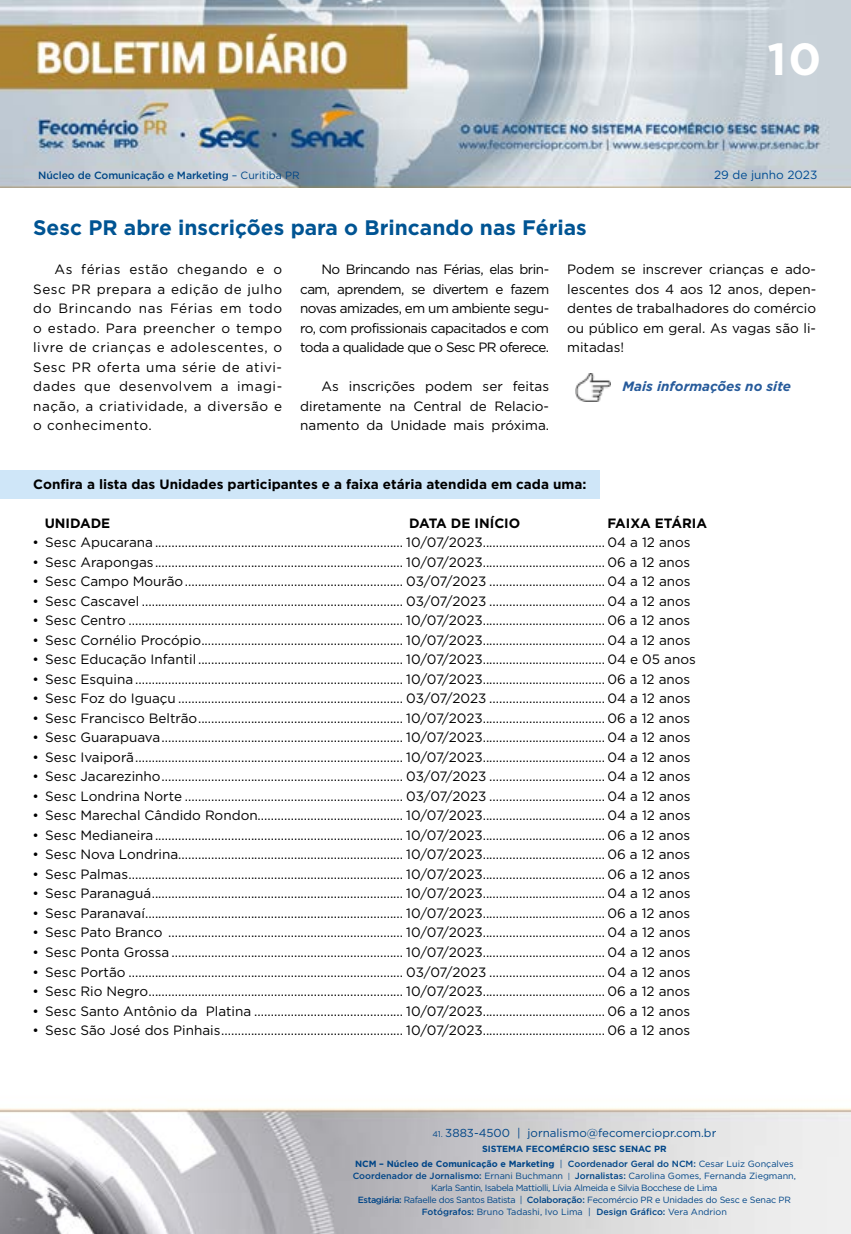
<style>
.page{position:relative;width:851px;height:1234px;background:#fff}
.page>*{position:absolute;margin:0;border:0;box-sizing:border-box;transform-origin:0 0}
.t1{font:700 45px "Gotham";color:#fff}
.t2{font:700 21px "Gotham";color:#005493}
.t3{font:13.5px/19.5px "Gotham";color:#000;text-align:justify}
.t4{font:700 13.5px "Gotham";color:#000}
.t5{font:italic 700 13.5px "Gotham";color:#275b9b}
.t6{font:11.85px "Gotham";color:#004a93}
.t7{font:11.55px "Gotham";color:#004587}
.t8{font:500 10.5px "Gotham";letter-spacing:-.01em;color:#004587}
.t9{font:9px/12px "Gotham";letter-spacing:-.02em;color:#004587;text-align:center}
.t10{font:700 9px/15px "Gotham";color:#004587;text-align:center}
.s1{font-weight:400}
.s2{font-size:8.25px}
.s3{font-weight:500}
.s4{font-size:7.65px}
</style>
<div class="page">
<img style="left:0;top:0;width:850px;height:188px">
<img style="left:0;top:1108px;width:850px;height:125px">
<div style="left:0;top:470px;width:599px;height:29px;background:#cfe6f8"></div>
<img style="left:575px;top:373px;width:35px;height:28px">
<h1 class="t1" style="left:767px;top:29px;width:55px">10</h1>
<p class="t8" style="left:38px;top:168px;width:263px">Núcleo de Comunicação e Marketing <span class="s1">– Curitiba PR</span></p>
<p class="t6" style="left:714px;top:167px;width:105px">29 de junho 2023</p>
<h2 class="t2" style="left:33px;top:214px;width:555px">Sesc PR abre inscrições para o Brincando nas Férias</h2>
<p class="t3" style="left:33px;top:259px;width:250px;text-indent:21px">As férias estão chegando e o Sesc PR prepara a edição de julho do Brincando nas Férias em todo o estado. Para preencher o tempo livre de crianças e adolescentes, o Sesc PR oferta uma série de ativi&shy;dades que desenvolvem a imagi&shy;nação, a criatividade, a diversão e o conhecimento.</p>
<p class="t3" style="left:300px;top:259px;width:250px;text-indent:21px">No Brincando nas Férias, elas brin&shy;cam, aprendem, se divertem e fazem novas amizades, em um ambiente segu&shy;ro, com profissionais capacitados e com toda a qualidade que o Sesc PR oferece.</p>
<p class="t3" style="left:567px;top:259px;width:250px">Podem se inscrever crianças e ado&shy;lescentes dos 4 aos 12 anos, depen&shy;dentes de trabalhadores do comércio ou público em geral. As vagas são li&shy;mitadas!</p>
<p class="t5" style="left:622px;top:377px;width:170px">Mais informações no site</p>
<p class="t3" style="left:300px;top:376px;width:250px;text-indent:21px">As inscrições podem ser feitas diretamente na Central de Relacio&shy;namento da Unidade mais próxima.</p>
<p class="t4" style="left:33px;top:475px;width:554px">Confira a lista das Unidades participantes e a faixa etária atendida em cada uma:</p>
<p class="t4" style="left:45px;top:514px;width:67px">UNIDADE</p>
<p class="t4" style="left:409px;top:514px;width:112px">DATA DE INÍCIO</p>
<p class="t4" style="left:607px;top:514px;width:101px">FAIXA ETÁRIA</p>
<p class="t3" style="left:33px;top:532px;width:659px">• Sesc Apucarana ........................................................................... 10/07/2023..................................... 04 a 12 anos</p>
<p class="t3" style="left:33px;top:552px;width:659px">• Sesc Arapongas........................................................................... 10/07/2023..................................... 06 a 12 anos</p>
<p class="t3" style="left:33px;top:571px;width:659px">• Sesc Campo Mourão.................................................................. 03/07/2023 ................................... 04 a 12 anos</p>
<p class="t3" style="left:33px;top:591px;width:659px">• Sesc Cascavel ............................................................................... 03/07/2023 ................................... 04 a 12 anos</p>
<p class="t3" style="left:33px;top:610px;width:659px">• Sesc Centro ................................................................................... 10/07/2023..................................... 06 a 12 anos</p>
<p class="t3" style="left:33px;top:630px;width:659px">• Sesc Cornélio Procópio............................................................. 10/07/2023..................................... 04 a 12 anos</p>
<p class="t3" style="left:33px;top:649px;width:664px">• Sesc Educação Infantil .............................................................. 10/07/2023..................................... 04 e 05 anos</p>
<p class="t3" style="left:33px;top:669px;width:659px">• Sesc Esquina................................................................................. 10/07/2023..................................... 06 a 12 anos</p>
<p class="t3" style="left:33px;top:688px;width:659px">• Sesc Foz do Iguaçu .................................................................... 03/07/2023 ................................... 04 a 12 anos</p>
<p class="t3" style="left:33px;top:708px;width:659px">• Sesc Francisco Beltrão.............................................................. 10/07/2023..................................... 06 a 12 anos</p>
<p class="t3" style="left:33px;top:727px;width:659px">• Sesc Guarapuava......................................................................... 10/07/2023..................................... 04 a 12 anos</p>
<p class="t3" style="left:33px;top:747px;width:659px">• Sesc Ivaiporã................................................................................. 10/07/2023..................................... 04 a 12 anos</p>
<p class="t3" style="left:33px;top:766px;width:659px">• Sesc Jacarezinho......................................................................... 03/07/2023 ................................... 04 a 12 anos</p>
<p class="t3" style="left:33px;top:786px;width:659px">• Sesc Londrina Norte .................................................................. 03/07/2023 ................................... 04 a 12 anos</p>
<p class="t3" style="left:33px;top:805px;width:659px">• Sesc Marechal Cândido Rondon............................................ 10/07/2023..................................... 04 a 12 anos</p>
<p class="t3" style="left:33px;top:825px;width:659px">• Sesc Medianeira........................................................................... 10/07/2023..................................... 06 a 12 anos</p>
<p class="t3" style="left:33px;top:844px;width:659px">• Sesc Nova Londrina.................................................................... 10/07/2023..................................... 06 a 12 anos</p>
<p class="t3" style="left:33px;top:863px;width:659px">• Sesc Palmas................................................................................... 10/07/2023..................................... 06 a 12 anos</p>
<p class="t3" style="left:33px;top:883px;width:659px">• Sesc Paranaguá............................................................................ 10/07/2023..................................... 04 a 12 anos</p>
<p class="t3" style="left:33px;top:902px;width:659px">• Sesc Paranavaí.............................................................................. 10/07/2023..................................... 06 a 12 anos</p>
<p class="t3" style="left:33px;top:922px;width:659px">• Sesc Pato Branco ....................................................................... 10/07/2023..................................... 04 a 12 anos</p>
<p class="t3" style="left:33px;top:941px;width:659px">• Sesc Ponta Grossa ...................................................................... 10/07/2023..................................... 04 a 12 anos</p>
<p class="t3" style="left:33px;top:961px;width:659px">• Sesc Portão ................................................................................... 03/07/2023 ................................... 04 a 12 anos</p>
<p class="t3" style="left:33px;top:980px;width:659px">• Sesc Rio Negro............................................................................. 10/07/2023..................................... 06 a 12 anos</p>
<p class="t3" style="left:33px;top:1000px;width:659px">• Sesc Santo Antônio da Platina ............................................. 10/07/2023..................................... 06 a 12 anos</p>
<p class="t3" style="left:33px;top:1019px;width:659px">• Sesc São José dos Pinhais....................................................... 10/07/2023..................................... 06 a 12 anos</p>
<p class="t7" style="left:432px;top:1125px;width:285px"><span class="s2">41.</span> 3883-4500 | jornalismo@fecomerciopr.com.br</p>
<p class="t10" style="left:355px;top:1141px;width:440px">SISTEMA FECOMÉRCIO SESC SENAC PR<br>NCM – Núcleo de Comunicação e Marketing <span class="s1">|</span> <span class="s3">Coordenador Geral do NCM:</span> <span class="s1">Cesar Luiz Gonçalves</span></p>
<p class="t9" style="left:353px;top:1169px;width:444px"><span class="s3">Coordenador de Jornalismo:</span> Ernani Buchmann <span class="s4">|</span> <span class="s3">Jornalistas:</span> Carolina Gomes, Fernanda Ziegmann, Karla Santin, Isabela Mattiolli, Lívia Almeida e Silvia Bocchese de Lima<br><span class="s3">Estagiária:</span> Rafaelle dos Santos Batista | <span class="s3">Colaboração:</span> Fecomércio PR e Unidades do Sesc e Senac PR <span class="s3">Fotógrafos:</span> Bruno Tadashi, Ivo Lima | <span class="s3">Design Gráfico:</span> Vera Andrion</p>
</div>
